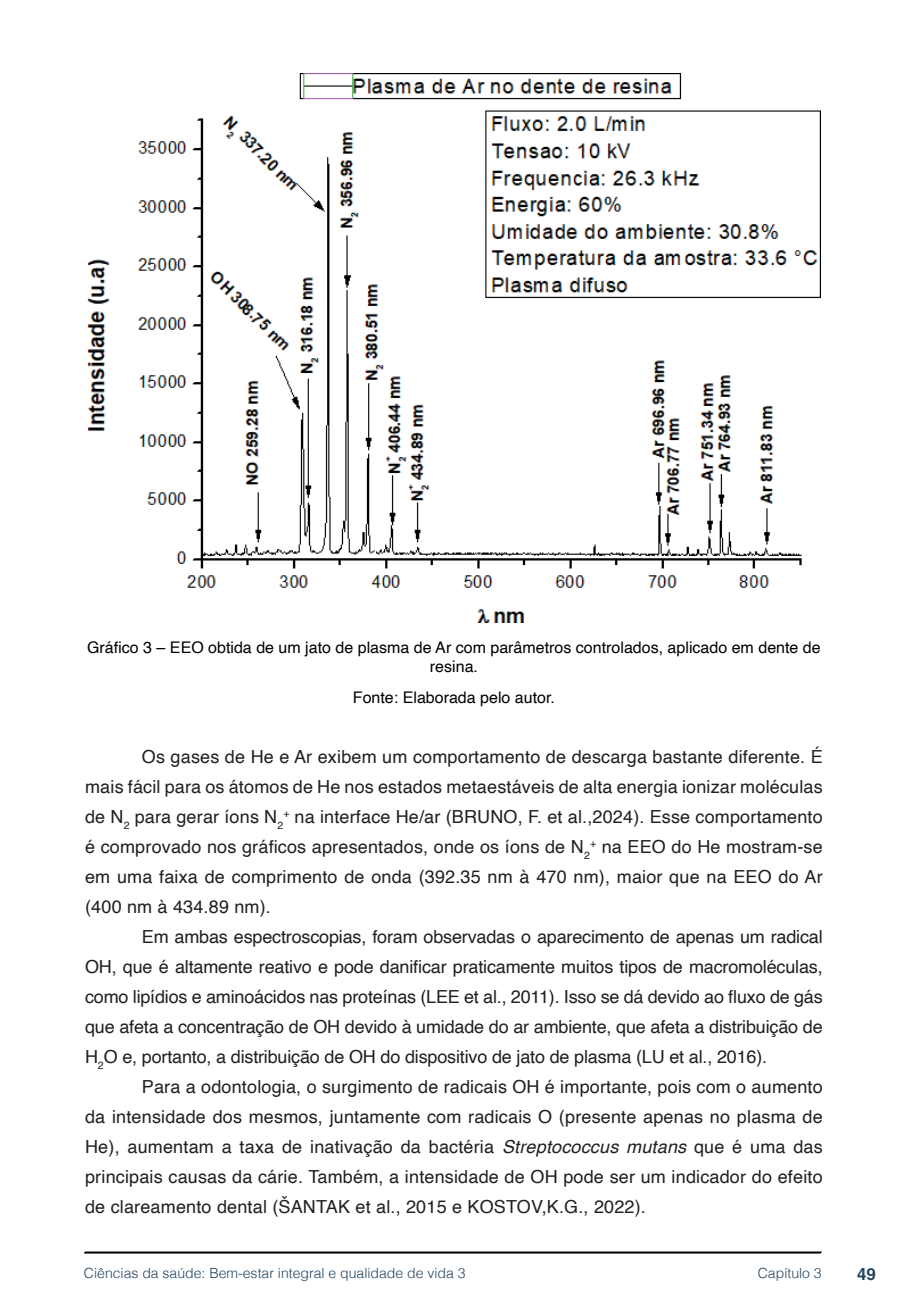
<style>
.page{position:relative;width:908px;height:1304px;background:#fff}
.page>*{position:absolute;margin:0;border:0;box-sizing:border-box;transform-origin:0 0}
.txt{font:18px/30px "Helvetica";letter-spacing:.01em;color:#231f20;text-align:justify}
.t1{font:700 16.8px "Helvetica";color:#23445f}
.imagens_graf_tab{font:16px/19.2px "Helvetica";color:#000;text-align:center}
.t2{font:300 14px "Helvetica";color:#23445f}
.s1{font-style:italic}
</style>
<div class="page">
<svg style="left:84px;top:1251px;width:737px;height:3px;background:#515151"></svg>
<img style="left:88px;top:74px;width:731px;height:549px">
<p class="imagens_graf_tab" style="left:87px;top:638px;width:734px">Gráfico 3 – EEO obtida de um jato de plasma de Ar com parâmetros controlados, aplicado em dente de resina.</p>
<p class="imagens_graf_tab" style="left:353px;top:688px;width:203px">Fonte: Elaborada pelo autor.</p>
<p class="txt" style="left:85px;top:742px;width:739px;text-indent:57px">Os gases de He e Ar exibem um comportamento de descarga bastante diferente. É mais fácil para os átomos de He nos estados metaestáveis de alta energia ionizar moléculas de N<sub>2</sub> para gerar íons N<sub>2</sub><sup>+</sup> na interface He/ar (BRUNO, F. et al.,2024). Esse comportamento é comprovado nos gráficos apresentados, onde os íons de N<sub>2</sub><sup>+</sup> na EEO do He mostram-se em uma faixa de comprimento de onda (392.35 nm à 470 nm), maior que na EEO do Ar (400 nm à 434.89 nm).</p>
<p class="txt" style="left:85px;top:922px;width:738px;text-indent:57px">Em ambas espectroscopias, foram observadas o aparecimento de apenas um radical OH, que é altamente reativo e pode danificar praticamente muitos tipos de macromoléculas, como lipídios e aminoácidos nas proteínas (LEE et al., 2011). Isso se dá devido ao fluxo de gás que afeta a concentração de OH devido à umidade do ar ambiente, que afeta a distribuição de H<sub>2</sub>O e, portanto, a distribuição de OH do dispositivo de jato de plasma (LU et al., 2016).</p>
<p class="txt" style="left:85px;top:1072px;width:738px;text-indent:57px">Para a odontologia, o surgimento de radicais OH é importante, pois com o aumento da intensidade dos mesmos, juntamente com radicais O (presente apenas no plasma de He), aumentam a taxa de inativação da bactéria <span class="s1">Streptococcus mutans</span> que é uma das principais causas da cárie. Também, a intensidade de OH pode ser um indicador do efeito de clareamento dental (ŠANTAK et al., 2015 e KOSTOV,K.G., 2022).</p>
<p class="t2" style="left:84px;top:1261px;width:383px">Ciências da saúde: Bem-estar integral e qualidade de vida 3</p>
<p class="t2" style="left:757px;top:1261px;width:65px">Capítulo 3</p>
<p class="t1" style="left:856px;top:1264px;width:20px">49</p>
</div>
